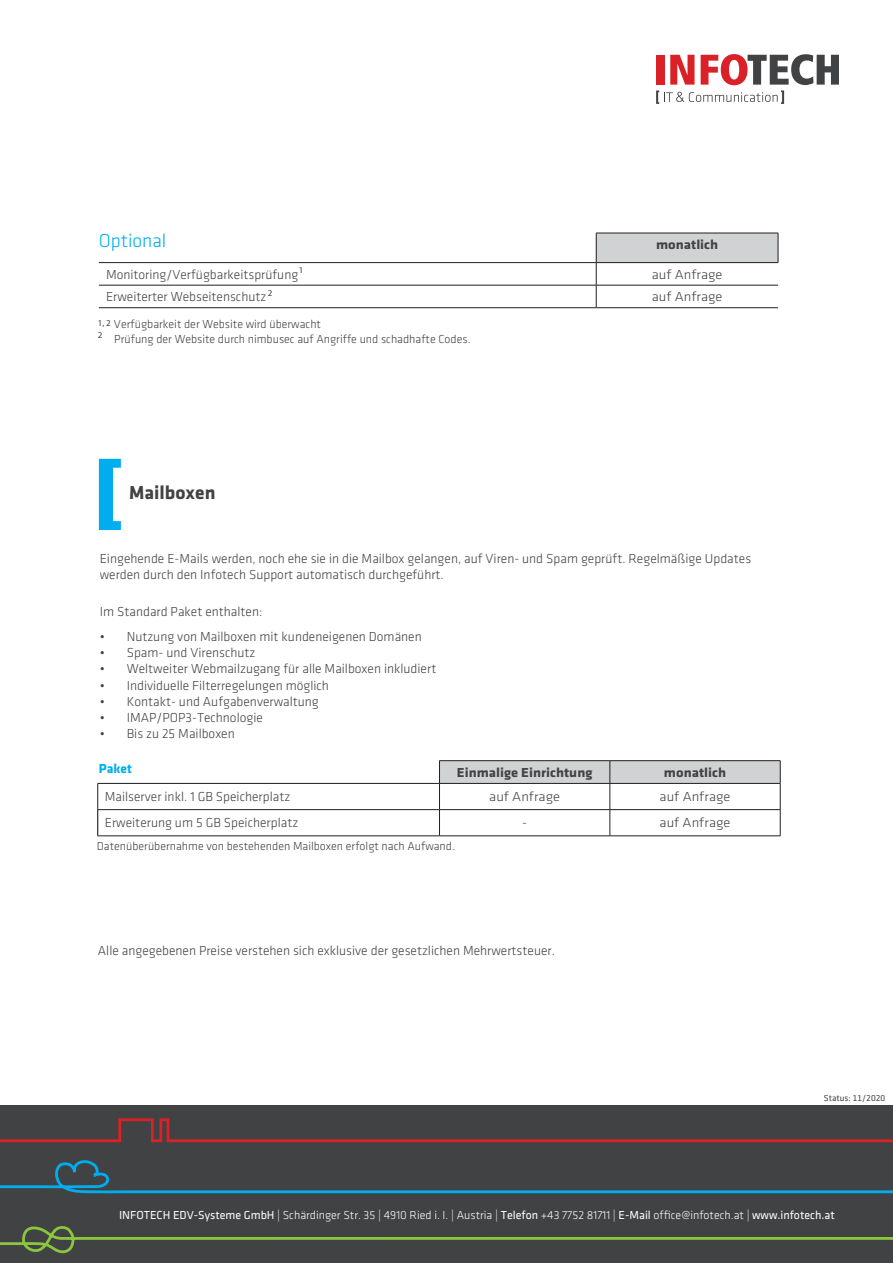
<style>
.page{position:relative;width:893px;height:1263px;background:#fff}
.page>*{position:absolute;margin:0;border:0;box-sizing:border-box;transform-origin:0 0}
.t1{font:700 19.5px "Klavika";color:#414243}
.t2{font:300 19.5px "Klavika";color:#00aeef}
.t3{font:300 13.5px/16.2px "Klavika";color:#414243}
.t4{font:300 13.5px "Klavika";color:#414243;scale:1.08 1}
.t5{font:700 13.5px "Klavika";color:#414243;scale:1.08 1}
.t6{font:700 13.5px "Klavika";color:#00aeef}
.t7{font:300 12px/14.4px "Klavika";color:#414243}
.t8{font:300 12px "Klavika";color:#fff}
.t9{font:9px "Klavika Regular TF";color:#414243}
.t10{font:9px/12.1px "Myriad Pro";color:#414243}
.s1{font-family:"Klavika Regular TF";font-weight:400}
</style>
<div class="page">
<div style="left:0;top:1105px;width:893px;height:158px;background:#414243"></div>
<svg style="left:0;top:1118px;width:893px;height:25px"></svg>
<svg style="left:0;top:1160px;width:893px;height:34px"></svg>
<svg style="left:0;top:1226px;width:893px;height:27px"></svg>
<svg style="left:656px;top:54px;width:183px;height:50px"></svg>
<hr style="left:98px;top:835px;width:341px;height:1px;background:#231f20">
<hr style="left:610px;top:760px;width:170px;height:1px;background:#231f20">
<hr style="left:98px;top:783px;width:341px;height:1px;background:#231f20">
<svg style="left:97px;top:784px;width:1px;height:52px"></svg>
<hr style="left:98px;top:809px;width:341px;height:1px;background:#231f20">
<hr style="left:439px;top:760px;width:171px;height:1px;background:#231f20">
<svg style="left:439px;top:761px;width:342px;height:75px"></svg>
<div style="left:596px;top:233px;width:182px;height:30px;background:#d1d2d4"></div>
<hr style="left:99px;top:285px;width:497px;height:1px;background:#231f20">
<hr style="left:596px;top:285px;width:182px;height:1px;background:#231f20">
<hr style="left:99px;top:307px;width:497px;height:1px;background:#231f20">
<hr style="left:596px;top:307px;width:182px;height:1px;background:#231f20">
<hr style="left:596px;top:233px;width:182px;height:1px;background:#231f20">
<svg style="left:778px;top:233px;width:1px;height:29px"></svg>
<hr style="left:596px;top:262px;width:182px;height:1px;background:#231f20">
<hr style="left:99px;top:262px;width:497px;height:1px;background:#231f20">
<svg style="left:596px;top:233px;width:1px;height:75px"></svg>
<svg style="left:99px;top:459px;width:22px;height:71px"></svg>
<h1 class="t2" style="left:99px;top:230px;width:69px">Optional</h1>
<p class="t5" style="left:656px;top:237px;width:59px">monatlich</p>
<p class="t10" style="left:299px;top:264px;width:6px">1</p>
<p class="t3" style="left:106px;top:266px;width:194px">Monitoring/Verfügbarkeitsprüfung</p>
<p class="t4" style="left:652px;top:267px;width:67px">auf Anfrage</p>
<p class="t3" style="left:106px;top:289px;width:162px">Erweiterter Webseitenschutz</p>
<p class="t4" style="left:652px;top:290px;width:67px">auf Anfrage</p>
<p class="t10" style="left:268px;top:287px;width:6px">2</p>
<p class="t10" style="left:98px;top:316px;width:15px">1, 2<br>2</p>
<p class="t7" style="left:114px;top:317px;width:358px">Verfügbarkeit der Website wird überwacht<br>Prüfung der Website durch nimbusec auf Angriffe und schadhafte Codes.</p>
<h1 class="t1" style="left:129px;top:482px;width:88px">Mailboxen</h1>
<p class="t3" style="left:100px;top:550px;width:653px">Eingehende E-Mails werden, noch ehe sie in die Mailbox gelangen, auf Viren- und Spam geprüft. Regelmäßige Updates werden durch den Infotech Support automatisch durchgeführt.</p>
<p class="t3" style="left:100px;top:604px;width:164px">Im Standard Paket enthalten:</p>
<p class="t3" style="left:100px;top:628px;width:323px">• Nutzung von Mailboxen mit kundeneigenen Domänen</p>
<p class="t3" style="left:100px;top:645px;width:157px">• Spam- und Virenschutz</p>
<p class="t3" style="left:100px;top:661px;width:338px">• Weltweiter Webmailzugang für alle Mailboxen inkludiert</p>
<p class="t3" style="left:100px;top:677px;width:231px">• Individuelle Filterregelungen möglich</p>
<p class="t3" style="left:100px;top:693px;width:221px">• Kontakt- und Aufgabenverwaltung</p>
<p class="t3" style="left:100px;top:709px;width:165px">• IMAP/POP3-Technologie</p>
<p class="t3" style="left:100px;top:726px;width:137px">• Bis zu 25 Mailboxen</p>
<p class="t5" style="left:457px;top:765px;width:127px">Einmalige Einrichtung</p>
<p class="t5" style="left:664px;top:765px;width:59px">monatlich</p>
<p class="t3" style="left:105px;top:789px;width:187px">Mailserver inkl. 1 GB Speicherplatz</p>
<p class="t4" style="left:489px;top:790px;width:67px">auf Anfrage</p>
<p class="t4" style="left:660px;top:790px;width:67px">auf Anfrage</p>
<p class="t3" style="left:105px;top:815px;width:195px">Erweiterung um 5 GB Speicherplatz</p>
<p class="t3" style="left:522px;top:815px;width:6px">-</p>
<p class="t4" style="left:660px;top:816px;width:67px">auf Anfrage</p>
<p class="t6" style="left:99px;top:761px;width:35px">Paket</p>
<p class="t7" style="left:97px;top:839px;width:360px">Datenüberübernahme von bestehenden Mailboxen erfolgt nach Aufwand.</p>
<p class="t3" style="left:98px;top:943px;width:459px">Alle angegebenen Preise verstehen sich exklusive der gesetzlichen Mehrwertsteuer.</p>
<p class="t9" style="left:824px;top:1093px;width:63px">Status: 11/2020</p>
<p class="t8" style="left:119px;top:1209px;width:717px"><span class="s1">INFOTECH EDV-Systeme GmbH</span> | Schärdinger Str. 35 | 4910 Ried i. I. | Austria | <span class="s1">Telefon</span> +43 7752 81711 | <span class="s1">E-Mail</span> office@infotech.at | <span class="s1">www.infotech.at</span></p>
</div>
